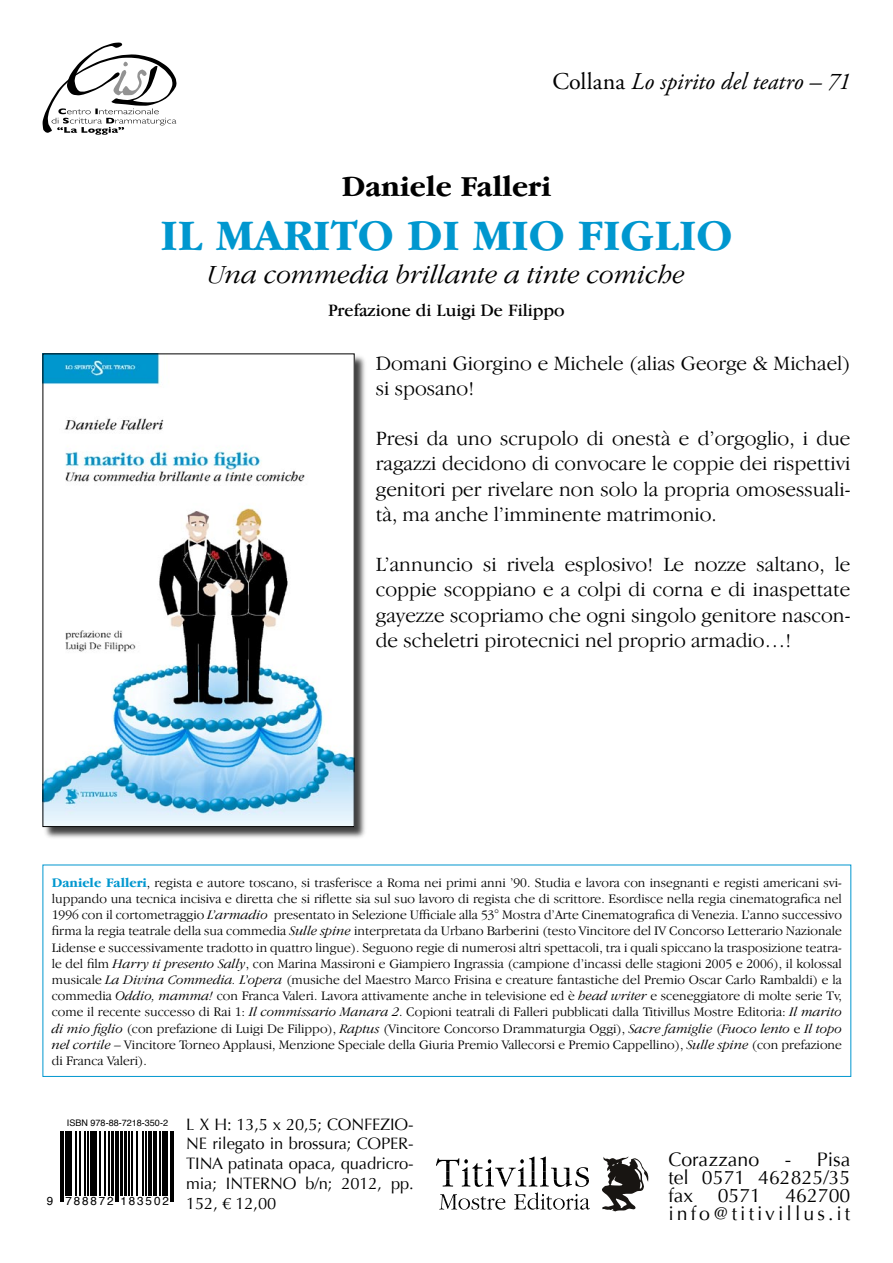
<style>
.page{position:relative;width:893px;height:1263px;background:#fff}
.page>*{position:absolute;margin:0;border:0;box-sizing:border-box;transform-origin:0 0}
.t1{font:700 45px "Garamond IT Cby BT";color:#0097cf}
.t2{font:700 30px "Garamond IT Cby BT";color:#000}
.t3{font:italic 300 27px "Garamond IT Cby BT";color:#000}
.t4{font:italic 24px "Adobe Garamond Pro";color:#000}
.t5{font:300 21px/25.2px "Garamond IT Cby BT";color:#000;text-align:justify}
.t6{font:19.5px/18px "Optima";color:#000;text-align:justify}
.t7{font:18px "Garamond IT Cby BT";color:#000}
.t8{font:16.5px/19.8px "Optima";letter-spacing:-.01em;color:#000;text-align:justify}
.t9{font:300 13.5px/16.2px "Garamond IT Cby BT";color:#000;text-align:justify}
.t10{font:11.7px "Helvetica";letter-spacing:.165em;color:#000}
.t11{font:9px "Helvetica";color:#000}
.s1{font-style:normal}
.s2{font-weight:700;color:#0097cf}
.s3{font-style:italic}
</style>
<div class="page">
<div style="left:42px;top:353px;width:326px;height:487px;background:#000;opacity:.75"></div>
<img style="left:45px;top:355px;width:308px;height:470px">
<div style="left:43px;top:865px;width:808px;height:212px;border:1px solid #0097cf"></div>
<svg style="left:61px;top:1131px;width:112px;height:71px"></svg>
<hr style="left:60px;top:1131px;width:1px;height:71px;background:#000">
<hr style="left:62px;top:1131px;width:2px;height:71px;background:#000">
<hr style="left:65px;top:1131px;width:3px;height:65px;background:#000">
<hr style="left:70px;top:1131px;width:2px;height:65px;background:#000">
<hr style="left:76px;top:1131px;width:1px;height:65px;background:#000">
<hr style="left:79px;top:1131px;width:1px;height:65px;background:#000">
<hr style="left:84px;top:1131px;width:1px;height:65px;background:#000">
<hr style="left:88px;top:1131px;width:1px;height:65px;background:#000">
<hr style="left:90px;top:1131px;width:2px;height:65px;background:#000">
<hr style="left:94px;top:1131px;width:3px;height:65px;background:#000">
<hr style="left:100px;top:1131px;width:1px;height:65px;background:#000">
<hr style="left:104px;top:1131px;width:2px;height:65px;background:#000">
<hr style="left:108px;top:1131px;width:1px;height:65px;background:#000">
<hr style="left:112px;top:1131px;width:2px;height:65px;background:#000">
<hr style="left:115px;top:1131px;width:1px;height:71px;background:#000">
<hr style="left:117px;top:1131px;width:2px;height:71px;background:#000">
<hr style="left:120px;top:1131px;width:2px;height:65px;background:#000">
<hr style="left:125px;top:1131px;width:2px;height:65px;background:#000">
<hr style="left:128px;top:1131px;width:1px;height:65px;background:#000">
<hr style="left:132px;top:1131px;width:1px;height:65px;background:#000">
<hr style="left:137px;top:1131px;width:1px;height:65px;background:#000">
<hr style="left:143px;top:1131px;width:1px;height:65px;background:#000">
<hr style="left:145px;top:1131px;width:1px;height:65px;background:#000">
<hr style="left:149px;top:1131px;width:3px;height:65px;background:#000">
<hr style="left:153px;top:1131px;width:4px;height:65px;background:#000">
<hr style="left:159px;top:1131px;width:2px;height:65px;background:#000">
<hr style="left:162px;top:1131px;width:2px;height:65px;background:#000">
<hr style="left:165px;top:1131px;width:3px;height:65px;background:#000">
<hr style="left:170px;top:1131px;width:1px;height:71px;background:#000">
<hr style="left:173px;top:1131px;width:1px;height:71px;background:#000">
<svg style="left:602px;top:1156px;width:46px;height:55px"></svg>
<svg style="left:436px;top:1156px;width:154px;height:54px"></svg>
<svg style="left:43px;top:43px;width:134px;height:92px"></svg>
<h3 class="t4" style="left:552px;top:67px;width:300px"><span class="s1">Collana</span> Lo spirito del teatro – 71</h3>
<h2 class="t2" style="left:342px;top:170px;width:211px">Daniele Falleri</h2>
<h1 class="t1" style="left:161px;top:211px;width:573px">IL MARITO DI MIO FIGLIO</h1>
<h3 class="t3" style="left:208px;top:258px;width:479px">Una commedia brillante a tinte comiche</h3>
<h3 class="t7" style="left:328px;top:299px;width:238px">Prefazione di Luigi De Filippo</h3>
<h3 class="t5" style="left:376px;top:350px;width:476px">Domani Giorgino e Michele (alias George &amp; Michael) si sposano!</h3>
<h3 class="t5" style="left:376px;top:425px;width:476px">Presi da uno scrupolo di onestà e d’orgoglio, i due ragazzi decidono di convocare le coppie dei rispettivi genitori per rivelare non solo la propria omosessuali&shy;tà, ma anche l’imminente matrimonio.</h3>
<h3 class="t5" style="left:376px;top:551px;width:476px">L’annuncio si rivela esplosivo! Le nozze saltano, le coppie scoppiano e a colpi di corna e di inaspettate gayezze scopriamo che ogni singolo genitore nascon&shy;de scheletri pirotecnici nel proprio armadio…!</h3>
<p class="t9" style="left:52px;top:874px;width:792px"><span class="s2">Daniele Falleri</span>, regista e autore toscano, si trasferisce a Roma nei primi anni ’90. Studia e lavora con insegnanti e registi americani svi&shy;luppando una tecnica incisiva e diretta che si riflette sia sul suo lavoro di regista che di scrittore. Esordisce nella regia cinematografica nel 1996 con il cortometraggio <span class="s3">L’armadio</span> presentato in Selezione Ufficiale alla 53° Mostra d’Arte Cinematografica di Venezia. L’anno successivo firma la regia teatrale della sua commedia <span class="s3">Sulle spine</span> interpretata da Urbano Barberini (testo Vincitore del IV Concorso Letterario Nazionale Lidense e successivamente tradotto in quattro lingue). Seguono regie di numerosi altri spettacoli, tra i quali spiccano la trasposizione teatra&shy;le del film <span class="s3">Harry ti presento Sally</span>, con Marina Massironi e Giampiero Ingrassia (campione d’incassi delle stagioni 2005 e 2006), il kolossal musicale <span class="s3">La Divina Commedia. L’opera</span> (musiche del Maestro Marco Frisina e creature fantastiche del Premio Oscar Carlo Rambaldi) e la commedia <span class="s3">Oddio, mamma!</span> con Franca Valeri. Lavora attivamente anche in televisione ed è <span class="s3">head writer</span> e sceneggiatore di molte serie Tv, come il recente successo di Rai 1: <span class="s3">Il commissario Manara 2</span>. Copioni teatrali di Falleri pubblicati dalla Titivillus Mostre Editoria: <span class="s3">Il marito di mio figlio</span> (con prefazione di Luigi De Filippo), <span class="s3">Raptus</span> (Vincitore Concorso Drammaturgia Oggi), <span class="s3">Sacre famiglie</span> (<span class="s3">Fuoco lento</span> e <span class="s3">Il topo nel cortile</span> – Vincitore Torneo Applausi, Menzione Speciale della Giuria Premio Vallecorsi e Premio Cappellino), <span class="s3">Sulle spine</span> (con prefazione di Franca Valeri).</p>
<p class="t11" style="left:67px;top:1115px;width:103px">ISBN 978-88-7218-350-2</p>
<p class="t10" style="left:47px;top:1191px;width:124px">9 788872 183502</p>
<p class="t8" style="left:186px;top:1114px;width:229px">L X H: 13,5 x 20,5; CONFEZIO-NE rilegato in brossura; COPER-TINA patinata opaca, quadricro&shy;mia; INTERNO b/n; 2012, pp.<br>152, € 12,00</p>
<h3 class="t6" style="left:668px;top:1151px;width:183px;text-indent:116px">- Pisa tel 0571 462825/35 fax 0571 462700 info@titivillus.it</h3>
<h3 class="t6" style="left:668px;top:1151px;width:92px">Corazzano</h3>
</div>
